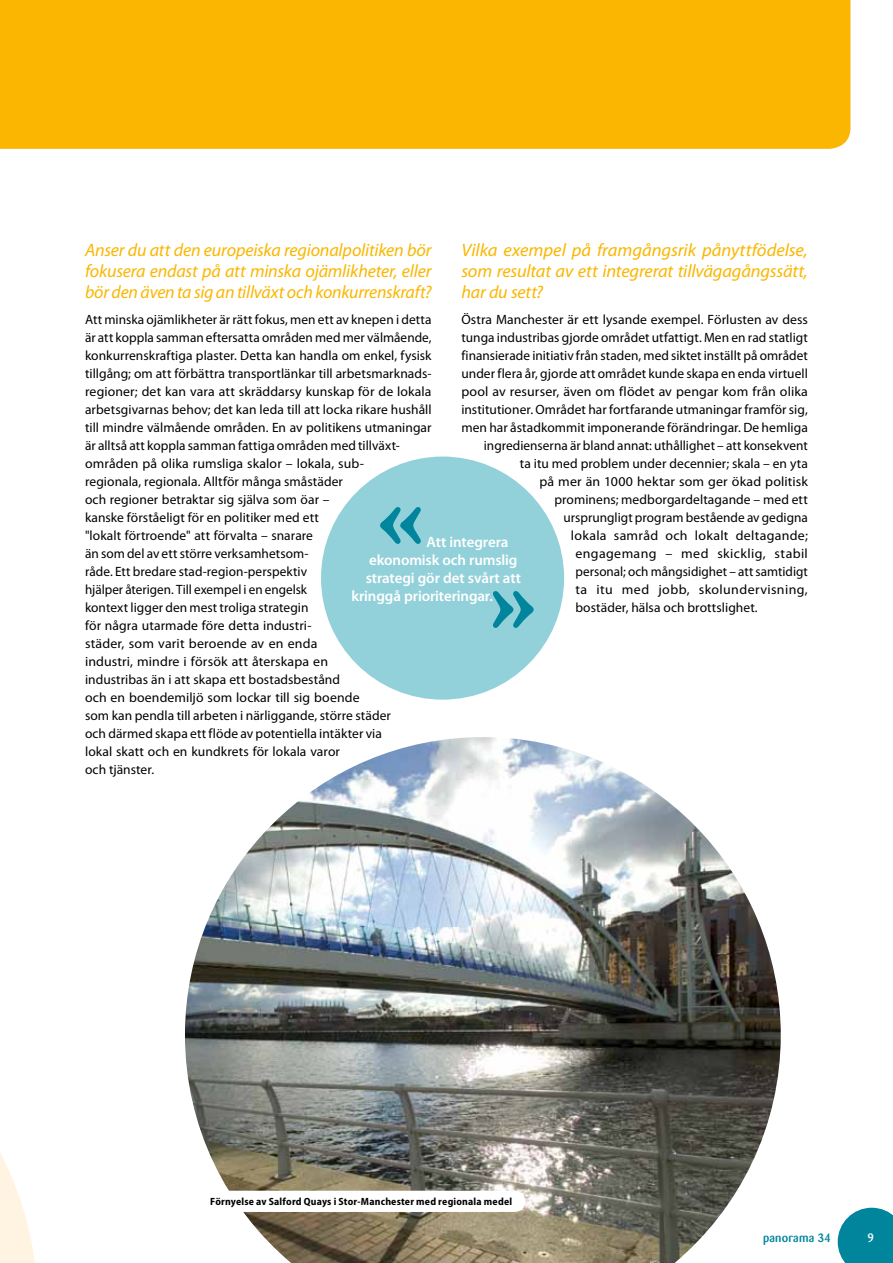
<style>
.page{position:relative;width:893px;height:1263px;background:#fff}
.page>*{position:absolute;margin:0;border:0;box-sizing:border-box;transform-origin:0 0}
.t1{font:700 100.5px "Barmeno";color:#00859d}
.t2{font:italic 18px/21px "Myriad Pro";letter-spacing:-.01em;color:#fab600;text-align:justify}
.t3{font:600 15px "Myriad Pro";letter-spacing:-.01em;color:#fff}
.t4{font:13.5px/18px "Myriad Pro";letter-spacing:.005em;color:#000}
.t5{font:13.5px "Myriad Pro";letter-spacing:.03em;color:#000}
.t6{font:13.5px "Myriad Pro";letter-spacing:.025em;color:#000}
.t7{font:500 12px "Barmeno";letter-spacing:.02em;color:#00859d}
.t8{font:500 12px "Barmeno";color:#fff}
.t9{font:700 semi-condensed 10.5px "Myriad Pro";letter-spacing:.02em;color:#000}
</style>
<div class="page">
<svg style="left:0;top:1153px;width:35px;height:110px"></svg>
<div style="left:0;top:0;width:850px;height:149px;background:#fab600"></div>
<img style="left:185px;top:737px;width:596px;height:526px">
<svg style="left:838px;top:1208px;width:55px;height:55px;background:#1b92a7"></svg>
<div style="left:321px;top:456px;width:243px;height:244px;background:#93d1da;border-radius:50%"></div>
<div style="left:39px;top:1191px;width:486px;height:21px;background:#fff;border-radius:11px"></div>
<h2 class="t2" style="left:461px;top:239px;width:348px">Vilka exempel på framgångsrik pånyttfödelse, som resultat av ett integrerat tillvägagångssätt, har du sett?</h2>
<p class="t4" style="left:461px;top:311px;width:348px">Östra Manchester är ett lysande exempel. Förlusten av dess</p>
<p class="t4" style="left:461px;top:329px;width:348px">tunga industribas gjorde området utfattigt. Men en rad statligt</p>
<p class="t4" style="left:461px;top:347px;width:348px">finansierade initiativ från staden, med siktet inställt på området</p>
<p class="t4" style="left:461px;top:365px;width:348px">under flera år, gjorde att området kunde skapa en enda virtuell</p>
<p class="t4" style="left:461px;top:383px;width:348px">pool av resurser, även om flödet av pengar kom från olika</p>
<p class="t4" style="left:461px;top:401px;width:348px">institutioner. Området har fortfarande utmaningar framför sig,</p>
<p class="t4" style="left:461px;top:419px;width:348px">men har åstadkommit imponerande förändringar. De hemliga</p>
<p class="t4" style="left:484px;top:437px;width:326px">ingredienserna är bland annat: uthållighet – att konsekvent</p>
<p class="t4" style="left:520px;top:455px;width:290px">ta itu med problem under decennier; skala – en yta</p>
<p class="t4" style="left:539px;top:473px;width:270px">på mer än 1000 hektar som ger ökad politisk</p>
<p class="t4" style="left:554px;top:491px;width:255px">prominens; medborgardeltagande – med ett</p>
<p class="t4" style="left:563px;top:509px;width:246px">ursprungligt program bestående av gedigna</p>
<p class="t6" style="left:571px;top:528px;width:238px">lokala samråd och lokalt deltagande;</p>
<p class="t5" style="left:575px;top:546px;width:234px">engagemang – med skicklig, stabil</p>
<p class="t4" style="left:575px;top:563px;width:234px">personal; och mångsidighet – att samtidigt</p>
<p class="t5" style="left:575px;top:582px;width:234px">ta itu med jobb, skolundervisning,</p>
<p class="t4" style="left:575px;top:599px;width:184px">bostäder, hälsa och brottslighet.</p>
<h2 class="t2" style="left:85px;top:239px;width:348px">Anser du att den europeiska regionalpolitiken bör fokusera endast på att minska ojämlikheter, eller bör den även ta sig an tillväxt och konkurrenskraft?</h2>
<p class="t4" style="left:85px;top:311px;width:348px">Att minska ojämlikheter är rätt fokus, men ett av knepen i detta är att koppla samman eftersatta områden med mer välmående, konkurrenskraftiga plaster. Detta kan handla om enkel, fysisk tillgång; om att förbättra transportlänkar till arbetsmarknads&shy;regioner; det kan vara att skräddarsy kunskap för de lokala arbetsgivarnas behov; det kan leda till att locka rikare hushåll till mindre välmående områden. En av politikens utmaningar är alltså att koppla samman fattiga områden med tillväxt&shy;områden på olika rumsliga skalor – lokala, sub-<br>regionala, regionala. Alltför många småstäder<br>och regioner betraktar sig själva som öar –<br>kanske förståeligt för en politiker med ett<br>"lokalt förtroende" att förvalta – snarare<br>än som del av ett större verksamhetsom-<br>råde. Ett bredare stad-region-perspektiv<br>hjälper återigen. Till exempel i en engelsk<br>kontext ligger den mest troliga strategin<br>för några utarmade före detta industri-<br>städer, som varit beroende av en enda<br>industri, mindre i försök att återskapa en<br>industribas än i att skapa ett bostadsbestånd<br>och en boendemiljö som lockar till sig boende<br>som kan pendla till arbeten i närliggande, större städer<br>och därmed skapa ett flöde av potentiella intäkter via<br>lokal skatt och en kundkrets för lokala varor<br>och tjänster.</p>
<h1 class="t1" style="left:378px;top:459px;width:48px">«</h1>
<p class="t3" style="left:427px;top:532px;width:84px">Att integrera</p>
<p class="t3" style="left:369px;top:550px;width:150px">ekonomisk och rumslig</p>
<p class="t3" style="left:366px;top:568px;width:157px">strategi gör det svårt att</p>
<p class="t3" style="left:351px;top:586px;width:143px">kringgå prioriteringar.</p>
<h1 class="t1" style="left:489px;top:543px;width:48px">»</h1>
<p class="t9" style="left:210px;top:1195px;width:303px">Förnyelse av Salford Quays i Stor-Manchester med regionala medel</p>
<p class="t7" style="left:763px;top:1230px;width:69px">panorama 34</p>
<p class="t8" style="left:867px;top:1231px;width:8px">9</p>
</div>
